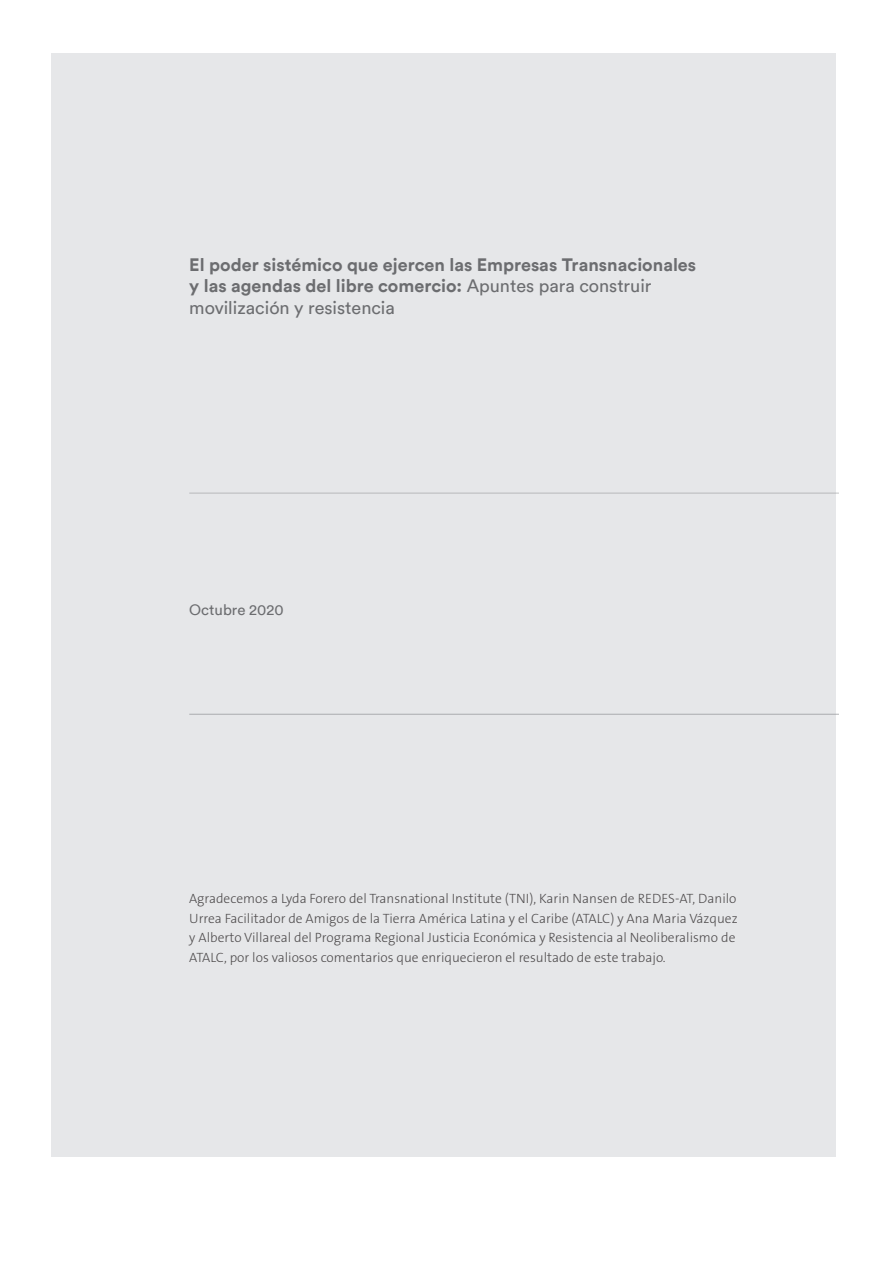
<style>
.page{position:relative;width:893px;height:1263px;background:#fff}
.page>*{position:absolute;margin:0;border:0;box-sizing:border-box;transform-origin:0 0}
.t1{font:700 18px/21.6px "Circular";color:#6c6d70}
.t2{font:15px "Circular";color:#6c6d70}
.t3{font:300 13.5px/19.5px "The Sans B3";color:#231f20}
.s1{font-weight:400}
</style>
<div class="page">
<div style="left:51px;top:54px;width:785px;height:1103px;background:#e6e7e9"></div>
<hr style="left:189px;top:493px;width:650px;height:1px;background:#8f9194">
<hr style="left:189px;top:714px;width:650px;height:1px;background:#8f9194">
<h1 class="t1" style="left:189px;top:253px;width:508px">El poder sistémico que ejercen las Empresas Transnacionales y las agendas del libre comercio: <span class="s1">Apuntes para construir movilización y resistencia</span></h1>
<p class="t2" style="left:189px;top:601px;width:96px">Octubre 2020</p>
<p class="t3" style="left:189px;top:889px;width:550px">Agradecemos a Lyda Forero del Transnational Institute (TNI), Karin Nansen de REDES-AT, Danilo Urrea Facilitador de Amigos de la Tierra América Latina y el Caribe (ATALC) y Ana Maria Vázquez y Alberto Villareal del Programa Regional Justicia Económica y Resistencia al Neoliberalismo de ATALC, por los valiosos comentarios que enriquecieron el resultado de este trabajo.</p>
</div>
